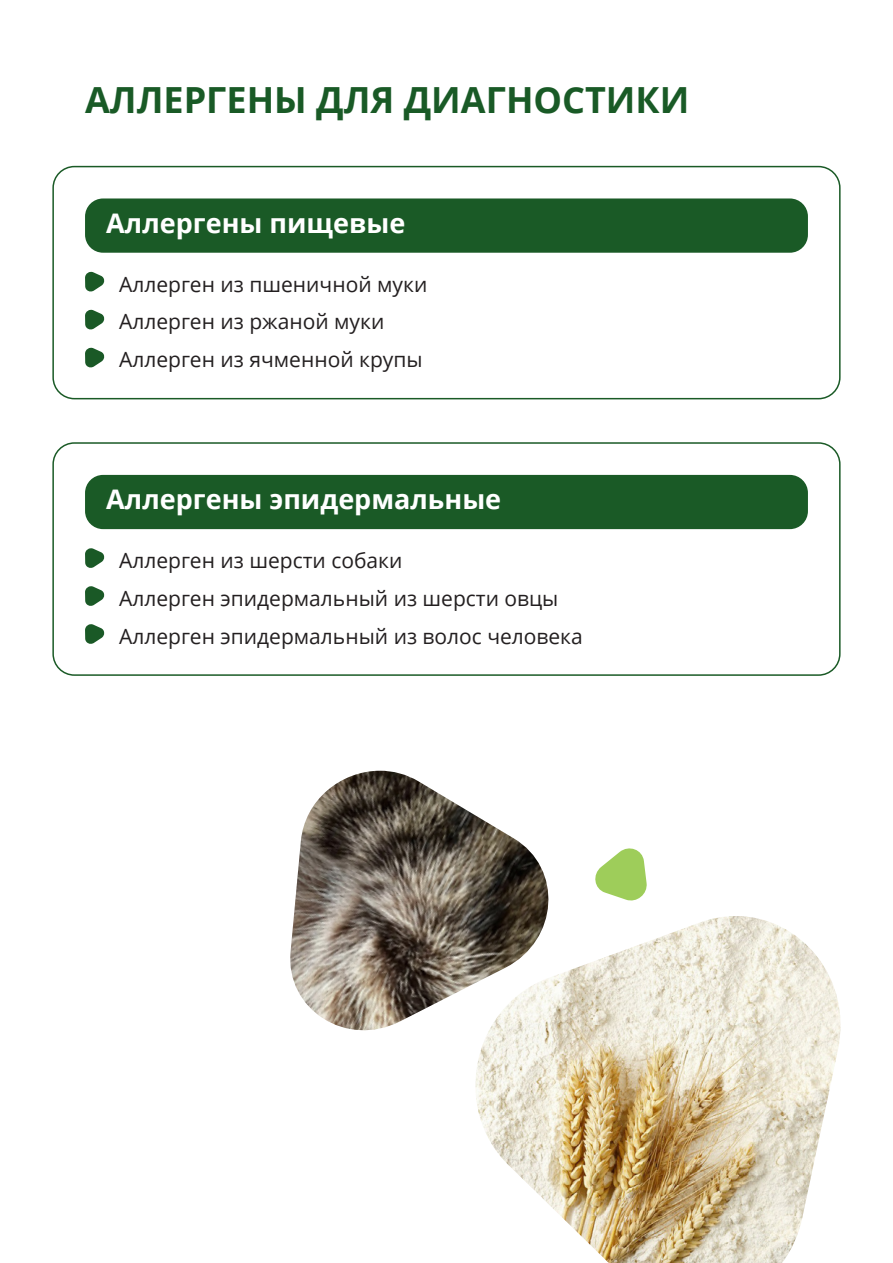
<style>
.page{position:relative;width:893px;height:1263px;background:#fff}
.page>*{position:absolute;margin:0;border:0;box-sizing:border-box;transform-origin:0 0}
.t1{font:700 36px "Open Sans";color:#195a26}
.t2{font:700 27px "Open Sans";color:#fff}
.t3{font:21px "Open Sans";color:#231f20}
</style>
<div class="page">
<svg style="left:85px;top:271px;width:20px;height:21px"></svg>
<svg style="left:85px;top:309px;width:20px;height:21px"></svg>
<svg style="left:85px;top:347px;width:20px;height:21px"></svg>
<div style="left:85px;top:198px;width:723px;height:55px;background:#1a5a26;border-radius:18px"></div>
<div style="left:52px;top:166px;width:789px;height:233px;border:2px solid #1a5a26;border-radius:21px"></div>
<svg style="left:85px;top:548px;width:20px;height:20px"></svg>
<svg style="left:85px;top:586px;width:20px;height:20px"></svg>
<svg style="left:85px;top:624px;width:20px;height:20px"></svg>
<div style="left:85px;top:475px;width:723px;height:54px;background:#1a5a26;border-radius:18px"></div>
<div style="left:52px;top:442px;width:789px;height:234px;border:2px solid #1a5a26;border-radius:21px"></div>
<img style="left:475px;top:916px;width:366px;height:347px">
<img style="left:290px;top:771px;width:273px;height:278px">
<svg style="left:595px;top:848px;width:52px;height:53px"></svg>
<p class="t1" style="left:85px;top:74px;width:606px">АЛЛЕРГЕНЫ ДЛЯ ДИАГНОСТИКИ</p>
<p class="t2" style="left:106px;top:204px;width:300px">Аллергены пищевые</p>
<p class="t3" style="left:119px;top:269px;width:310px">Аллерген из пшеничной муки</p>
<p class="t3" style="left:119px;top:307px;width:267px">Аллерген из ржаной муки</p>
<p class="t3" style="left:119px;top:345px;width:305px">Аллерген из ячменной крупы</p>
<p class="t2" style="left:106px;top:480px;width:396px">Аллергены эпидермальные</p>
<p class="t3" style="left:119px;top:546px;width:285px">Аллерген из шерсти собаки</p>
<p class="t3" style="left:119px;top:584px;width:441px">Аллерген эпидермальный из шерсти овцы</p>
<p class="t3" style="left:119px;top:622px;width:465px">Аллерген эпидермальный из волос человека</p>
</div>
